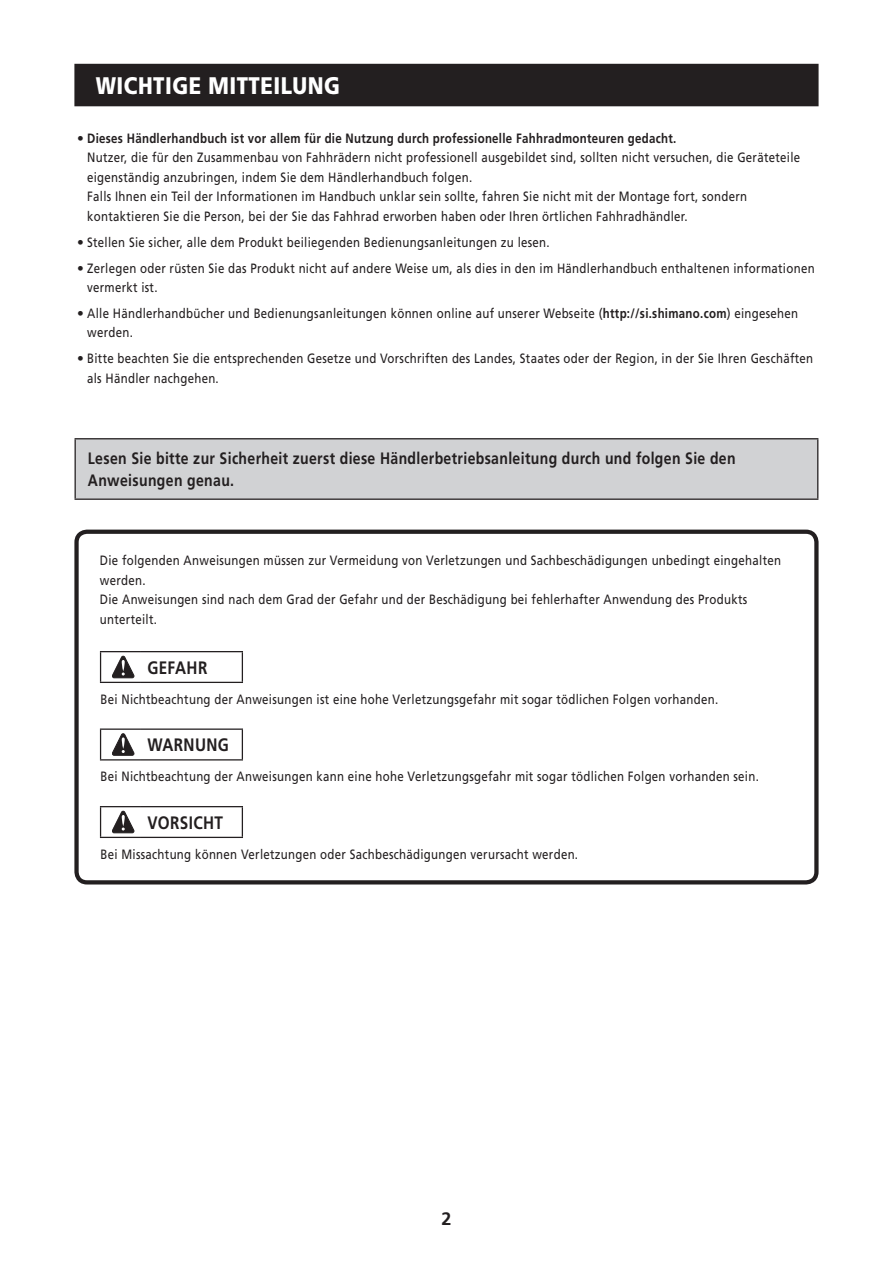
<style>
.page{position:relative;width:893px;height:1263px;background:#fff}
.page>*{position:absolute;margin:0;border:0;box-sizing:border-box;transform-origin:0 0}
.t1{font:900 24px "Frutiger LT Pro";letter-spacing:.025em;color:#fff;scale:.85 1}
.t2{font:700 18px "Frutiger LT Pro";letter-spacing:.025em;color:#231f20;scale:.85 1}
.t3{font:700 18px "Frutiger LT Pro";letter-spacing:.025em;color:#231f20}
.t4{font:700 16.5px/22.5px "Frutiger LT Pro";letter-spacing:.025em;color:#231f20;scale:.85 1}
.t5{font:13.5px/19.5px "Frutiger LT Pro";letter-spacing:.025em;color:#231f20}
.t6{font:13.5px/19.5px "Frutiger LT Pro";letter-spacing:.025em;color:#231f20;scale:.85 1}
.s1{font-weight:700}
</style>
<div class="page">
<div style="left:74px;top:64px;width:745px;height:42px;background:#231f20"></div>
<div style="left:75px;top:439px;width:743px;height:60px;background:#d1d2d4"></div>
<hr style="left:75px;top:438px;width:743px;height:1px;background:#231f20">
<hr style="left:75px;top:439px;width:1px;height:59px;background:#231f20">
<hr style="left:817px;top:439px;width:1px;height:59px;background:#231f20">
<hr style="left:75px;top:498px;width:743px;height:2px;background:#231f20">
<hr style="left:100px;top:651px;width:41px;height:1px;background:#231f20">
<hr style="left:100px;top:652px;width:1px;height:30px;background:#231f20">
<hr style="left:141px;top:651px;width:102px;height:1px;background:#231f20">
<hr style="left:242px;top:652px;width:1px;height:30px;background:#231f20">
<hr style="left:100px;top:682px;width:41px;height:1px;background:#231f20">
<hr style="left:141px;top:682px;width:102px;height:1px;background:#231f20">
<hr style="left:100px;top:759px;width:41px;height:1px;background:#231f20">
<hr style="left:141px;top:759px;width:102px;height:1px;background:#231f20">
<hr style="left:100px;top:837px;width:41px;height:1px;background:#231f20">
<hr style="left:141px;top:837px;width:102px;height:1px;background:#231f20">
<hr style="left:100px;top:728px;width:41px;height:2px;background:#231f20">
<svg style="left:100px;top:730px;width:1px;height:29px"></svg>
<hr style="left:141px;top:728px;width:102px;height:2px;background:#231f20">
<svg style="left:242px;top:730px;width:1px;height:29px"></svg>
<hr style="left:100px;top:806px;width:41px;height:1px;background:#231f20">
<hr style="left:141px;top:806px;width:102px;height:1px;background:#231f20">
<hr style="left:100px;top:807px;width:1px;height:30px;background:#231f20">
<hr style="left:242px;top:807px;width:1px;height:30px;background:#231f20">
<svg style="left:112px;top:656px;width:22px;height:22px"></svg>
<svg style="left:112px;top:733px;width:22px;height:23px"></svg>
<svg style="left:112px;top:811px;width:22px;height:22px"></svg>
<div style="left:74px;top:530px;width:745px;height:354px;border:4px solid #231f20;border-radius:11px"></div>
<h1 class="t1" style="left:96px;top:71px;width:289px">WICHTIGE MITTEILUNG</h1>
<p class="t5" style="left:87px;top:128px;width:714px;text-indent:-10px">• <span class="s1">Dieses Händlerhandbuch ist vor allem für die Nutzung durch professionelle Fahhradmonteuren gedacht.<br></span>Nutzer, die für den Zusammenbau von Fahhrädern nicht professionell ausgebildet sind, sollten nicht versuchen, die Geräteteile eigenständig anzubringen, indem Sie dem Händlerhandbuch folgen.<br>Falls Ihnen ein Teil der Informationen im Handbuch unklar sein sollte, fahren Sie nicht mit der Montage fort, sondern kontaktieren Sie die Person, bei der Sie das Fahhrad erworben haben oder Ihren örtlichen Fahhradhändler.</p>
<p class="t5" style="left:77px;top:232px;width:474px">• Stellen Sie sicher, alle dem Produkt beiliegenden Bedienungsanleitungen zu lesen.</p>
<p class="t5" style="left:87px;top:258px;width:729px;text-indent:-10px">• Zerlegen oder rüsten Sie das Produkt nicht auf andere Weise um, als dies in den im Händlerhandbuch enthaltenen informationen vermerkt ist.</p>
<p class="t5" style="left:87px;top:304px;width:713px;text-indent:-10px">• Alle Händlerhandbücher und Bedienungsanleitungen können online auf unserer Webseite (<span class="s1">http://si.shimano.com</span>) eingesehen werden.</p>
<p class="t5" style="left:87px;top:349px;width:727px;text-indent:-10px">• Bitte beachten Sie die entsprechenden Gesetze und Vorschriften des Landes, Staates oder der Region, in der Sie Ihren Geschäften als Händler nachgehen.</p>
<p class="t4" style="left:88px;top:447px;width:763px">Lesen Sie bitte zur Sicherheit zuerst diese Händlerbetriebsanleitung durch und folgen Sie den<br>Anweisungen genau.</p>
<p class="t6" style="left:100px;top:551px;width:803px">Die folgenden Anweisungen müssen zur Vermeidung von Verletzungen und Sachbeschädigungen unbedingt eingehalten werden.<br>Die Anweisungen sind nach dem Grad der Gefahr und der Beschädigung bei fehlerhafter Anwendung des Produkts unterteilt.</p>
<h2 class="t2" style="left:147px;top:657px;width:72px">GEFAHR</h2>
<p class="t6" style="left:101px;top:690px;width:728px">Bei Nichtbeachtung der Anweisungen ist eine hohe Verletzungsgefahr mit sogar tödlichen Folgen vorhanden.</p>
<h2 class="t2" style="left:147px;top:734px;width:98px">WARNUNG</h2>
<p class="t6" style="left:101px;top:767px;width:776px">Bei Nichtbeachtung der Anweisungen kann eine hohe Verletzungsgefahr mit sogar tödlichen Folgen vorhanden sein.</p>
<h2 class="t2" style="left:147px;top:812px;width:91px">VORSICHT</h2>
<p class="t6" style="left:101px;top:845px;width:563px">Bei Missachtung können Verletzungen oder Sachbeschädigungen verursacht werden.</p>
<h2 class="t3" style="left:441px;top:1208px;width:12px">2</h2>
</div>
